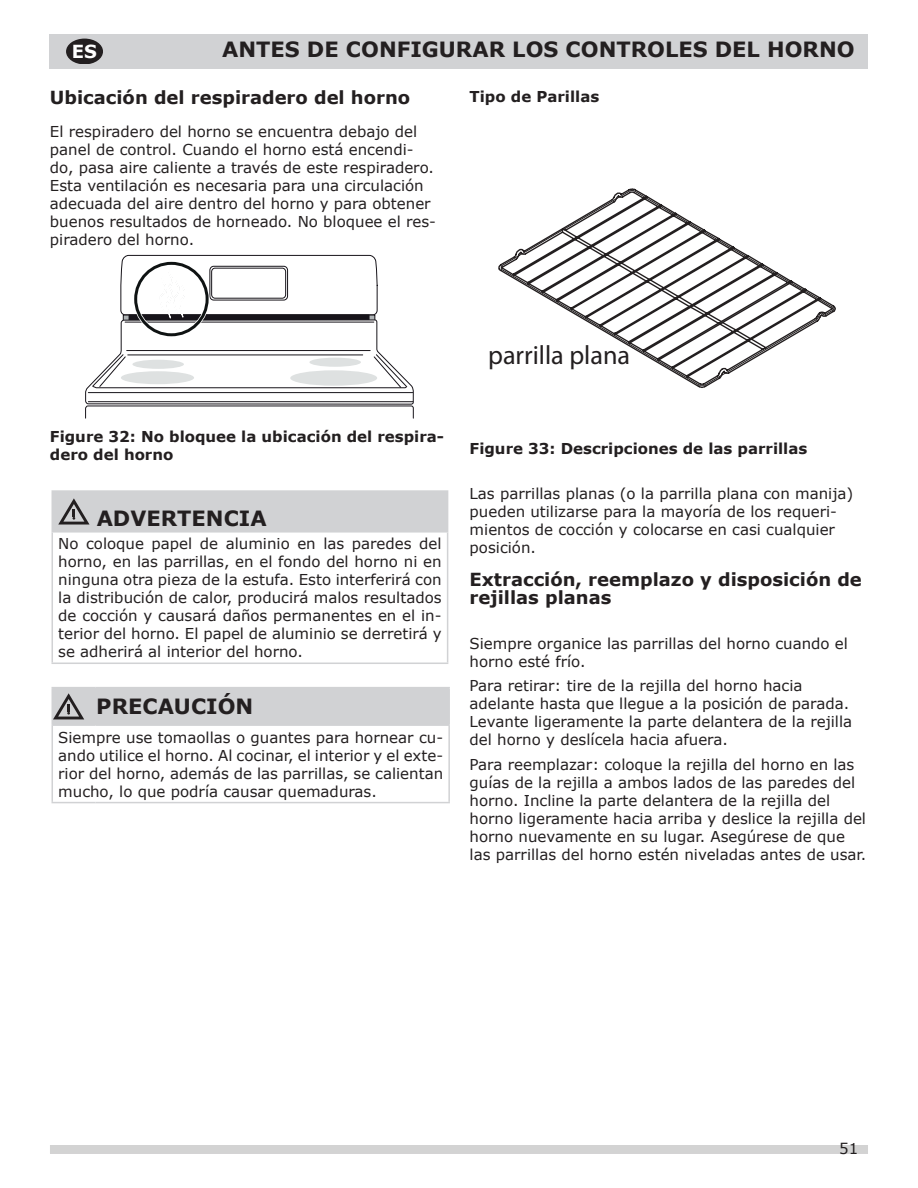
<style>
.page{position:relative;width:918px;height:1188px;background:#fff}
.page>*{position:absolute;margin:0;border:0;box-sizing:border-box;transform-origin:0 0}
.t1{font:26.55px "Myriad Pro";color:#231f20}
.t2{font:700 21px "Verdana IKEA";color:#231f20}
.t3{font:700 18px/18px "Verdana IKEA";color:#231f20}
.t4{font:700 18px "Verdana";color:#fff}
.t5{font:15px/18px "Verdana IKEA";color:#231f20}
.t6{font:700 15px/18px "Verdana IKEA";color:#231f20}
</style>
<div class="page">
<div style="left:50px;top:1145px;width:818px;height:9px;background:#d3d3d3"></div>
<div style="left:50px;top:34px;width:818px;height:35px;background:#d1d2d4"></div>
<svg style="left:66px;top:39px;width:37px;height:25px"></svg>
<svg style="left:85px;top:255px;width:329px;height:164px"></svg>
<div style="left:133px;top:261px;width:76px;height:76px;border:4px solid #fff;border-radius:50%"></div>
<div style="left:134px;top:262px;width:75px;height:74px;border:3px solid #0f1313;border-radius:50%"></div>
<div style="left:52px;top:491px;width:396px;height:41px;background:#d1d2d4"></div>
<hr style="left:52px;top:490px;width:396px;height:2px;background:#d1d2d4">
<hr style="left:52px;top:531px;width:396px;height:2px;background:#d1d2d4">
<hr style="left:52px;top:533px;width:1px;height:130px;background:#d1d2d4">
<hr style="left:447px;top:533px;width:1px;height:130px;background:#d1d2d4">
<hr style="left:52px;top:663px;width:396px;height:1px;background:#d1d2d4">
<svg style="left:58px;top:498px;width:32px;height:27px"></svg>
<hr style="left:52px;top:687px;width:44px;height:1px;background:#d1d2d4">
<hr style="left:96px;top:687px;width:354px;height:1px;background:#d1d2d4">
<hr style="left:448px;top:688px;width:2px;height:36px;background:#d1d2d4">
<hr style="left:52px;top:724px;width:44px;height:2px;background:#d1d2d4">
<hr style="left:52px;top:726px;width:1px;height:76px;background:#d1d2d4">
<hr style="left:96px;top:724px;width:354px;height:2px;background:#d1d2d4">
<hr style="left:448px;top:726px;width:2px;height:76px;background:#d1d2d4">
<hr style="left:52px;top:802px;width:44px;height:1px;background:#d1d2d4">
<hr style="left:96px;top:802px;width:354px;height:1px;background:#d1d2d4">
<div style="left:52px;top:688px;width:396px;height:36px;background:#d1d2d4"></div>
<svg style="left:501px;top:190px;width:334px;height:196px"></svg>
<p class="t4" style="left:72px;top:39px;width:27px">ES</p>
<h2 class="t2" style="left:222px;top:35px;width:32px">Antes</h2>
<h2 class="t2" style="left:307px;top:35px;width:56px">de con</h2>
<h2 class="t2" style="left:397px;top:35px;width:29px">figu</h2>
<h2 class="t2" style="left:456px;top:35px;width:72px">rar los</h2>
<h2 class="t2" style="left:566px;top:35px;width:17px">cont</h2>
<h2 class="t2" style="left:631px;top:35px;width:33px">roles</h2>
<h2 class="t2" style="left:715px;top:35px;width:16px">del</h2>
<h2 class="t2" style="left:767px;top:35px;width:70px">Horno</h2>
<p class="t3" style="left:50px;top:89px;width:362px">Ubicación del respiradero del horno</p>
<p class="t5" style="left:50px;top:123px;width:388px">El respiradero del horno se encuentra debajo del panel de control. Cuando el horno está encendi&shy;do, pasa aire caliente a través de este respiradero.<br>Esta ventilación es necesaria para una circulación adecuada del aire dentro del horno y para obtener buenos resultados de horneado. No bloquee el res&shy;piradero del horno.</p>
<p class="t6" style="left:470px;top:88px;width:131px">Tipo de Parillas</p>
<p class="t6" style="left:50px;top:428px;width:396px">Figure 32: No bloquee la ubicación del respira&shy;dero del horno</p>
<h2 class="t2" style="left:97px;top:505px;width:171px">ADVERTENCIA</h2>
<p class="t5" style="left:58px;top:535px;width:385px;text-align:justify">No coloque papel de aluminio en las paredes del horno, en las parrillas, en el fondo del horno ni en ninguna otra pieza de la estufa. Esto interferirá con la distribución de calor, producirá malos resultados de cocción y causará daños permanentes en el in&shy;terior del horno. El papel de aluminio se derretirá y se adherirá al interior del horno.</p>
<h2 class="t2" style="left:96px;top:693px;width:159px">PRECAUCIÓN</h2>
<p class="t5" style="left:58px;top:728px;width:386px;text-align:justify">Siempre use tomaollas o guantes para hornear cu&shy;ando utilice el horno. Al cocinar, el interior y el exte&shy;rior del horno, además de las parrillas, se calientan mucho, lo que podría causar quemaduras.</p>
<h1 class="t1" style="left:488px;top:339px;width:144px">parrilla plana</h1>
<p class="t6" style="left:470px;top:440px;width:339px">Figure 33: Descripciones de las parrillas</p>
<p class="t5" style="left:470px;top:485px;width:385px">Las parrillas planas (o la parrilla plana con manija) pueden utilizarse para la mayoría de los requeri&shy;mientos de cocción y colocarse en casi cualquier posición.</p>
<p class="t3" style="left:470px;top:571px;width:394px">Extracción, reemplazo y disposición de rejillas planas</p>
<p class="t5" style="left:470px;top:634px;width:380px">Siempre organice las parrillas del horno cuando el horno esté frío.</p>
<p class="t5" style="left:470px;top:677px;width:384px">Para retirar: tire de la rejilla del horno hacia adelante hasta que llegue a la posición de parada.<br>Levante ligeramente la parte delantera de la rejilla del horno y deslícela hacia afuera.</p>
<p class="t5" style="left:470px;top:756px;width:398px">Para reemplazar: coloque la rejilla del horno en las guías de la rejilla a ambos lados de las paredes del horno. Incline la parte delantera de la rejilla del horno ligeramente hacia arriba y deslice la rejilla del horno nuevamente en su lugar. Asegúrese de que las parrillas del horno estén niveladas antes de usar.</p>
<p class="t5" style="left:839px;top:1140px;width:21px">51</p>
</div>
